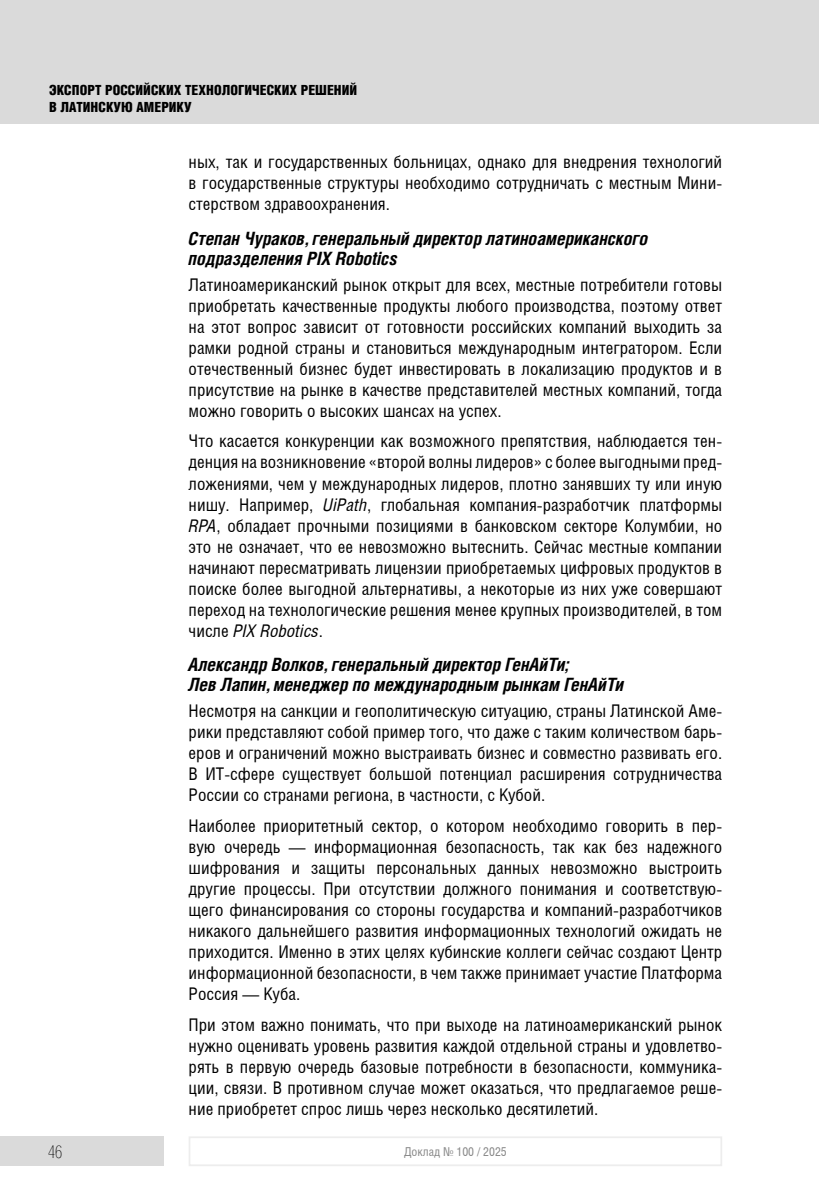
<style>
.page{position:relative;width:819px;height:1191px;background:#fff}
.page>*{position:absolute;margin:0;border:0;box-sizing:border-box;transform-origin:0 0}
.Подзаголовок-3{font:italic 700 18.38px/19.9px "Helios Cond";color:#000}
.Основной_текст{font:17.5px/21px "Helios Cond";color:#000;text-align:justify}
.t1{font:17.5px "Helios Cond Thin C";color:#000}
.t2{font:900 14px/17.5px "Helios Cond";color:#000}
.t3{font:12.25px "Helios Cond";color:#878787}
.s1{font-style:italic}
</style>
<div class="page">
<div style="left:0;top:0;width:819px;height:124px;background:#dadada"></div>
<div style="left:0;top:1136px;width:164px;height:30px;background:#dadada"></div>
<div style="left:189px;top:1136px;width:533px;height:30px;border:2px solid #ededed"></div>
<p class="t2" style="left:49px;top:81px;width:309px">ЭКСПОРТ РОССИЙСКИХ ТЕХНОЛОГИЧЕСКИХ РЕШЕНИЙ<br>В ЛАТИНСКУЮ АМЕРИКУ</p>
<p class="Основной_текст" style="left:189px;top:151px;width:535px">ных, так и государственных больницах, однако для внедрения технологий в государственные структуры необходимо сотрудничать с местным Мини&shy;стерством здравоохранения.</p>
<p class="Подзаголовок-3" style="left:189px;top:227px;width:461px">Степан Чураков, генеральный директор латиноамериканского подразделения PIX Robotics</p>
<p class="Основной_текст" style="left:189px;top:273px;width:535px">Латиноамериканский рынок открыт для всех, местные потребители готовы приобретать качественные продукты любого производства, поэтому ответ на этот вопрос зависит от готовности российских компаний выходить за рамки родной страны и становиться международным интегратором. Если отечественный бизнес будет инвестировать в локализацию продуктов и в присутствие на рынке в качестве представителей местных компаний, тогда можно говорить о высоких шансах на успех.</p>
<p class="Основной_текст" style="left:189px;top:430px;width:535px">Что касается конкуренции как возможного препятствия, наблюдается тен&shy;денция на возникновение «второй волны лидеров» с более выгодными пред&shy;ложениями, чем у международных лидеров, плотно занявших ту или иную нишу. Например, <span class="s1">UiPath</span>, глобальная компания-разработчик платформы <span class="s1">RPA</span>, обладает прочными позициями в банковском секторе Колумбии, но это не означает, что ее невозможно вытеснить. Сейчас местные компании начинают пересматривать лицензии приобретаемых цифровых продуктов в поиске более выгодной альтернативы, а некоторые из них уже совершают переход на технологические решения менее крупных производителей, в том числе <span class="s1">PIX Robotics</span>.</p>
<p class="Подзаголовок-3" style="left:189px;top:654px;width:437px">Александр Волков, генеральный директор ГенАйТи;<br>Лев Лапин, менеджер по международным рынкам ГенАйТи</p>
<p class="Основной_текст" style="left:189px;top:700px;width:535px">Несмотря на санкции и геополитическую ситуацию, страны Латинской Аме&shy;рики представляют собой пример того, что даже с таким количеством барь&shy;еров и ограничений можно выстраивать бизнес и совместно развивать его.<br>В ИТ-сфере существует большой потенциал расширения сотрудничества России со странами региона, в частности, с Кубой.</p>
<p class="Основной_текст" style="left:189px;top:815px;width:535px">Наиболее приоритетный сектор, о котором необходимо говорить в пер&shy;вую очередь — информационная безопасность, так как без надежного шифрования и защиты персональных данных невозможно выстроить другие процессы. При отсутствии должного понимания и соответствую&shy;щего финансирования со стороны государства и компаний-разработчиков никакого дальнейшего развития информационных технологий ожидать не приходится. Именно в этих целях кубинские коллеги сейчас создают Центр информационной безопасности, в чем также принимает участие Платформа Россия — Куба.</p>
<p class="Основной_текст" style="left:189px;top:1014px;width:535px">При этом важно понимать, что при выходе на латиноамериканский рынок нужно оценивать уровень развития каждой отдельной страны и удовлетво&shy;рять в первую очередь базовые потребности в безопасности, коммуника&shy;ции, связи. В противном случае может оказаться, что предлагаемое реше&shy;ние приобретет спрос лишь через несколько десятилетий.</p>
<p class="t1" style="left:48px;top:1142px;width:16px">46</p>
<p class="t3" style="left:404px;top:1144px;width:104px">Доклад № 100 / 2025</p>
</div>
